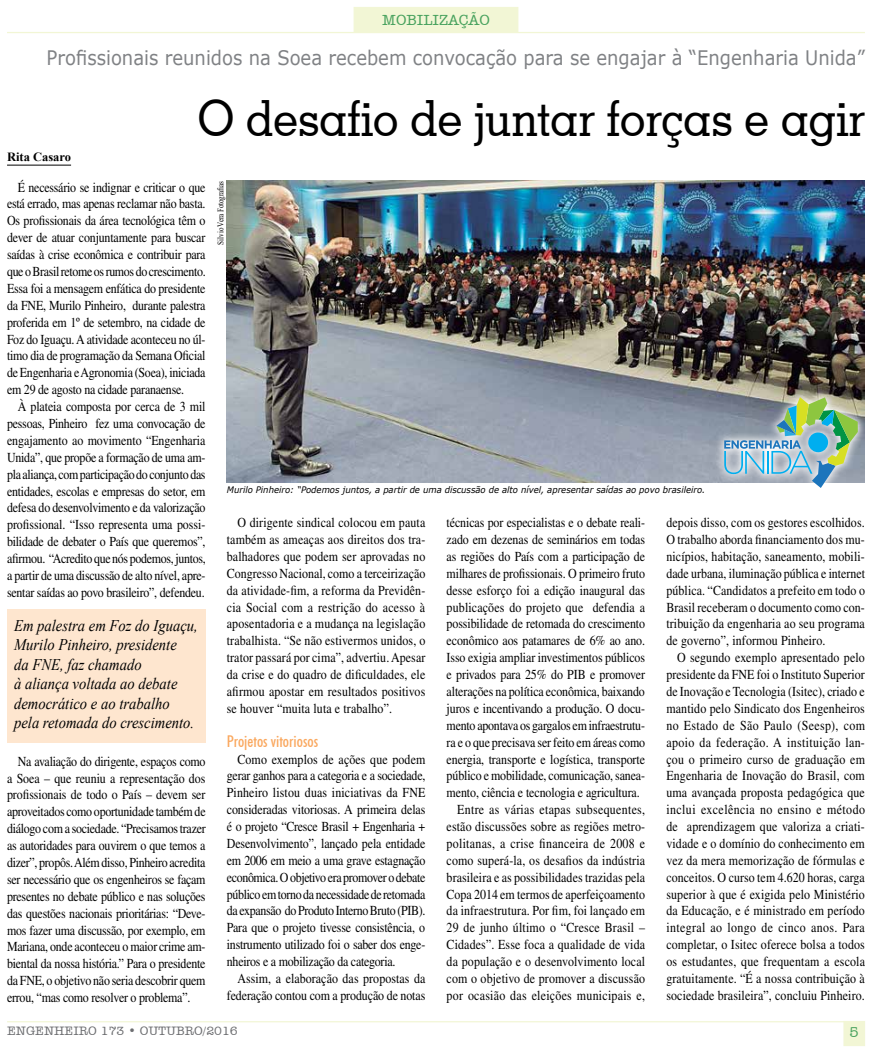
<style>
.page{position:relative;width:872px;height:1053px;background:#fff}
.page>*{position:absolute;margin:0;border:0;box-sizing:border-box;transform-origin:0 0}
.t1{font:500 50px "Geometric Slab 703 BT";color:#000;scale:.9 1}
.t2{font:20px "Verdana";color:#808285;scale:.9 1}
.t3{font:italic 16.25px/19.5px "Times New Roman";color:#000;scale:.9 1}
.t4{font:500 condensed 16.25px "Futura BT";color:#faa85f}
.t5{font:500 15px "Amer Typewriter IT Cby BT";color:#48a25e}
.t6{font:13.75px/16.9px "Times";letter-spacing:-.01em;color:#000;text-align:justify;scale:.87 1}
.t7{font:13.75px "Times";letter-spacing:.01em;color:#000;scale:.87 1}
.t8{font:13.75px "Times";letter-spacing:.02em;color:#000;scale:.87 1}
.t9{font:13.75px "Times";letter-spacing:.025em;color:#000;scale:.87 1}
.t10{font:13.75px "Times";letter-spacing:.015em;color:#000;scale:.87 1}
.t11{font:500 12.5px "Amer Typewriter IT Cby BT";color:#6d6e71}
.t12{font:700 12.5px "Times New Roman";color:#000}
.t13{font:italic 9px "Verdana";color:#000;scale:.94 1}
.t14{font:8.75px "Times New Roman";color:#000;scale:.8 1}
</style>
<div class="page">
<hr style="left:7px;top:1021px;width:858px;height:1px;background:#f2f6d5">
<div style="left:843px;top:1021px;width:22px;height:24px;background:#f2f6d5;border:1px solid #f2f6d5"></div>
<div style="left:354px;top:7px;width:164px;height:25px;background:#f2f6d5"></div>
<hr style="left:7px;top:32px;width:858px;height:1px;background:#f2f6d5">
<hr style="left:7px;top:165px;width:64px;height:1px;background:#000">
<div style="left:7px;top:609px;width:198px;height:133px;background:#fee6cf"></div>
<img style="left:227px;top:181px;width:638px;height:301px">
<svg style="left:714px;top:388px;width:151px;height:95px;background:#8c8e8d"></svg>
<svg style="left:724px;top:397px;width:133px;height:91px;background:#96b6b0"></svg>
<p class="t5" style="left:382px;top:11px;width:109px">MOBILIZAÇÃO</p>
<h2 class="t2" style="left:47px;top:44px;width:911px">Profissionais reunidos na Soea recebem convocação para se engajar à “Engenharia Unida”</h2>
<h1 class="t1" style="left:198px;top:87px;width:742px">O desafio de juntar forças e agir</h1>
<p class="t12" style="left:7px;top:148px;width:66px">Rita Casaro</p>
<p class="t6" style="left:7px;top:178px;width:230px;text-indent:11px">É necessário se indignar e criticar o que está errado, mas apenas reclamar não basta.<br>Os profissionais da área tecnológica têm o dever de atuar conjuntamente para buscar saídas à crise econômica e contribuir para que o Brasil retome os rumos do crescimento.<br>Essa foi a mensagem enfática do presidente da FNE, Murilo Pinheiro, durante palestra proferida em 1º de setembro, na cidade de Foz do Iguaçu. A atividade aconteceu no úl&shy;timo dia de programação da Semana Oficial de Engenharia e Agronomia (Soea), iniciada em 29 de agosto na cidade paranaense.</p>
<p class="t6" style="left:7px;top:398px;width:230px;text-indent:11px">À plateia composta por cerca de 3 mil pessoas, Pinheiro fez uma convocação de engajamento ao movimento “Engenharia Unida”, que propõe a formação de uma am&shy;pla aliança, com participação do conjunto das entidades, escolas e empresas do setor, em defesa do desenvolvimento e da valorização profissional. “Isso representa uma possi&shy;bilidade de debater o País que queremos”, afirmou. “Acredito que nós podemos, juntos, a partir de uma discussão de alto nível, apre&shy;sentar saídas ao povo brasileiro”, defendeu.</p>
<p class="t3" style="left:14px;top:615px;width:206px">Em palestra em Foz do Iguaçu,<br>Murilo Pinheiro, presidente<br>da FNE, faz chamado<br>à aliança voltada ao debate democrático e ao trabalho pela retomada do crescimento.</p>
<p class="t6" style="left:7px;top:752px;width:230px;text-indent:11px">Na avaliação do dirigente, espaços como a Soea – que reuniu a representação dos profissionais de todo o País – devem ser aproveitados como oportunidade também de diálogo com a sociedade. “Precisamos trazer as autoridades para ouvirem o que temos a dizer”, propôs. Além disso, Pinheiro acredita ser necessário que os engenheiros se façam presentes no debate público e nas soluções das questões nacionais prioritárias: “Deve&shy;mos fazer uma discussão, por exemplo, em Mariana, onde aconteceu o maior crime am&shy;biental da nossa história.” Para o presidente da FNE, o objetivo não seria descobrir quem errou, “mas como resolver o problema”.</p>
<p class="t14" style="left:216px;top:245px;width:81px;rotate:-90deg">Silvio Vera Fotografias</p>
<p class="t13" style="left:227px;top:484px;width:510px">Murilo Pinheiro: “Podemos juntos, a partir de uma discussão de alto nível, apresentar saídas ao povo brasileiro.</p>
<p class="t6" style="left:227px;top:514px;width:230px;text-indent:11px">O dirigente sindical colocou em pauta também as ameaças aos direitos dos tra&shy;balhadores que podem ser aprovadas no Congresso Nacional, como a terceirização da atividade-fim, a reforma da Previdên&shy;cia Social com a restrição do acesso à aposentadoria e a mudança na legislação trabalhista. “Se não estivermos unidos, o trator passará por cima”, advertiu. Apesar da crise e do quadro de dificuldades, ele afirmou apostar em resultados positivos se houver “muita luta e trabalho”.</p>
<p class="t4" style="left:227px;top:731px;width:93px">Projetos vitoriosos</p>
<p class="t6" style="left:227px;top:750px;width:230px;text-indent:11px">Como exemplos de ações que podem gerar ganhos para a categoria e a sociedade, Pinheiro listou duas iniciativas da FNE consideradas vitoriosas. A primeira delas é o projeto “Cresce Brasil + Engenharia + Desenvolvimento”, lançado pela entidade em 2006 em meio a uma grave estagnação econômica. O objetivo era promover o debate público em torno da necessidade de retomada da expansão do Produto Interno Bruto (PIB).<br>Para que o projeto tivesse consistência, o instrumento utilizado foi o saber dos enge&shy;nheiros e a mobilização da categoria.</p>
<p class="t6" style="left:227px;top:969px;width:230px;text-align:right">Assim, a elaboração das propostas da federação contou com a produção de notas</p>
<p class="t6" style="left:446px;top:514px;width:230px">técnicas por especialistas e o debate reali-</p>
<p class="t6" style="left:446px;top:531px;width:230px">zado em dezenas de seminários em todas</p>
<p class="t6" style="left:446px;top:547px;width:230px">as regiões do País com a participação de</p>
<p class="t6" style="left:446px;top:564px;width:230px">milhares de profissionais. O primeiro fruto</p>
<p class="t6" style="left:446px;top:581px;width:230px">desse esforço foi a edição inaugural das</p>
<p class="t7" style="left:446px;top:599px;width:229px">publicações do projeto que defendia a</p>
<p class="t6" style="left:446px;top:615px;width:230px">possibilidade de retomada do crescimento</p>
<p class="t6" style="left:446px;top:632px;width:230px">econômico aos patamares de 6% ao ano.</p>
<p class="t6" style="left:446px;top:649px;width:230px">Isso exigia ampliar investimentos públicos</p>
<p class="t6" style="left:446px;top:666px;width:230px">e privados para 25% do PIB e promover</p>
<p class="t6" style="left:446px;top:682px;width:229px">alterações na política econômica, baixando</p>
<p class="t6" style="left:446px;top:699px;width:230px">juros e incentivando a produção. O docu-</p>
<p class="t6" style="left:446px;top:716px;width:230px">mento apontava os gargalos em infraestrutu-</p>
<p class="t6" style="left:446px;top:733px;width:230px">ra e o que precisava ser feito em áreas como</p>
<p class="t6" style="left:446px;top:750px;width:230px">energia, transporte e logística, transporte</p>
<p class="t6" style="left:446px;top:767px;width:228px">público e mobilidade, comunicação, sanea-</p>
<p class="t6" style="left:446px;top:784px;width:223px">mento, ciência e tecnologia e agricultura.</p>
<p class="t9" style="left:457px;top:801px;width:217px">Entre as várias etapas subsequentes,</p>
<p class="t7" style="left:446px;top:818px;width:230px">estão discussões sobre as regiões metro-</p>
<p class="t8" style="left:446px;top:835px;width:230px">politanas, a crise financeira de 2008 e</p>
<p class="t7" style="left:446px;top:852px;width:230px">como superá-la, os desafios da indústria</p>
<p class="t6" style="left:446px;top:868px;width:230px">brasileira e as possibilidades trazidas pela</p>
<p class="t6" style="left:446px;top:885px;width:230px">Copa 2014 em termos de aperfeiçoamento</p>
<p class="t7" style="left:446px;top:903px;width:230px">da infraestrutura. Por fim, foi lançado em</p>
<p class="t10" style="left:446px;top:919px;width:230px">29 de junho último o “Cresce Brasil –</p>
<p class="t7" style="left:446px;top:936px;width:230px">Cidades”. Esse foca a qualidade de vida</p>
<p class="t7" style="left:446px;top:953px;width:230px">da população e o desenvolvimento local</p>
<p class="t7" style="left:446px;top:970px;width:230px">com o objetivo de promover a discussão</p>
<p class="t8" style="left:446px;top:987px;width:230px">por ocasião das eleições municipais e,</p>
<p class="t6" style="left:666px;top:514px;width:230px">depois disso, com os gestores escolhidos.<br>O trabalho aborda financiamento dos mu&shy;nicípios, habitação, saneamento, mobili&shy;dade urbana, iluminação pública e internet pública. “Candidatos a prefeito em todo o Brasil receberam o documento como con&shy;tribuição da engenharia ao seu programa de governo”, informou Pinheiro.</p>
<p class="t6" style="left:666px;top:649px;width:230px;text-indent:11px">O segundo exemplo apresentado pelo presidente da FNE foi o Instituto Superior de Inovação e Tecnologia (Isitec), criado e mantido pelo Sindicato dos Engenheiros no Estado de São Paulo (Seesp), com apoio da federação. A instituição lan&shy;çou o primeiro curso de graduação em Engenharia de Inovação do Brasil, com uma avançada proposta pedagógica que inclui excelência no ensino e método de aprendizagem que valoriza a criati&shy;vidade e o domínio do conhecimento em vez da mera memorização de fórmulas e conceitos. O curso tem 4.620 horas, carga superior à que é exigida pelo Ministério da Educação, e é ministrado em período integral ao longo de cinco anos. Para completar, o Isitec oferece bolsa a todos os estudantes, que frequentam a escola gratuitamente. “É a nossa contribuição à sociedade brasileira”, concluiu Pinheiro.</p>
<p class="t11" style="left:7px;top:1022px;width:232px">ENGENHEIRO 173 • OUTUBRO/2016</p>
<p class="t5" style="left:849px;top:1022px;width:11px">5</p>
</div>
